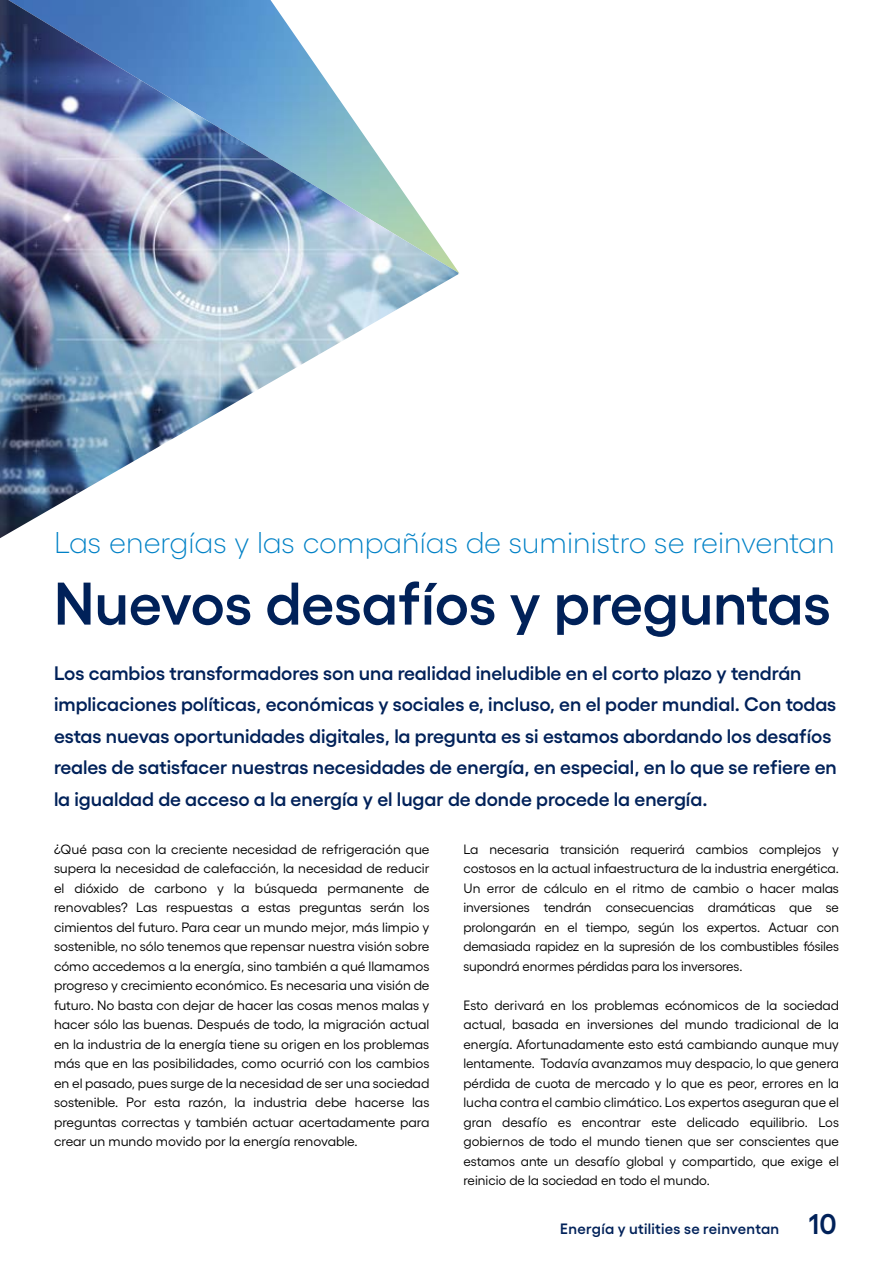
<style>
.page{position:relative;width:893px;height:1263px;background:#fff}
.page>*{position:absolute;margin:0;border:0;box-sizing:border-box;transform-origin:0 0}
.t1{font:600 60px "Gellix";color:#002159}
.t2{font:300 30px "Gellix";color:#0081c6}
.t3{font:600 19.5px/31.5px "Gellix";color:#002159}
.t4{font:600 15px "Gellix";letter-spacing:.02em;color:#002159}
.t5{font:13.5px/19.5px "Gellix";letter-spacing:-.01em;color:#000;text-align:justify}
.s1{font-size:28.5px}
</style>
<div class="page">
<img style="left:0;top:0;width:458px;height:538px">
<h2 class="t2" style="left:54px;top:520px;width:782px">Las energías y las compañías de suministro se reinventan</h2>
<h1 class="t1" style="left:54px;top:556px;width:778px">Nuevos desafíos y preguntas</h1>
<p class="t3" style="left:54px;top:655px;width:784px">Los cambios transformadores son una realidad ineludible en el corto plazo y tendrán implicaciones políticas, económicas y sociales e, incluso, en el poder mundial. Con todas estas nuevas oportunidades digitales, la pregunta es si estamos abordando los desafíos reales de satisfacer nuestras necesidades de energía, en especial, en lo que se refiere en la igualdad de acceso a la energía y el lugar de donde procede la energía.</p>
<p class="t5" style="left:54px;top:838px;width:377px">¿Qué pasa con la creciente necesidad de refrigeración que supera la necesidad de calefacción, la necesidad de reducir el dióxido de carbono y la búsqueda permanente de renovables? Las respuestas a estas preguntas serán los cimientos del futuro. Para cear un mundo mejor, más limpio y sostenible, no sólo tenemos que repensar nuestra visión sobre cómo accedemos a la energía, sino también a qué llamamos progreso y crecimiento económico. Es necesaria una visión de futuro. No basta con dejar de hacer las cosas menos malas y hacer sólo las buenas. Después de todo, la migración actual en la industria de la energía tiene su origen en los problemas más que en las posibilidades, como ocurrió con los cambios en el pasado, pues surge de la necesidad de ser una sociedad sostenible. Por esta razón, la industria debe hacerse las preguntas correctas y también actuar acertadamente para crear un mundo movido por la energía renovable.</p>
<p class="t5" style="left:463px;top:838px;width:377px">La necesaria transición requerirá cambios complejos y costosos en la actual infaestructura de la industria energética.<br>Un error de cálculo en el ritmo de cambio o hacer malas inversiones tendrán consecuencias dramáticas que se prolongarán en el tiempo, según los expertos. Actuar con demasiada rapidez en la supresión de los combustibles fósiles supondrá enormes pérdidas para los inversores.</p>
<p class="t5" style="left:463px;top:994px;width:377px">Esto derivará en los problemas ecónomicos de la sociedad actual, basada en inversiones del mundo tradicional de la energía. Afortunadamente esto está cambiando aunque muy lentamente. Todavía avanzamos muy despacio, lo que genera pérdida de cuota de mercado y lo que es peor, errores en la lucha contra el cambio climático. Los expertos aseguran que el gran desafío es encontrar este delicado equilibrio. Los gobiernos de todo el mundo tienen que ser conscientes que estamos ante un desafío global y compartido, que exige el reinicio de la sociedad en todo el mundo.</p>
<p class="t4" style="left:560px;top:1216px;width:278px">Energía y utilities se reinventan <span class="s1">10</span></p>
</div>
